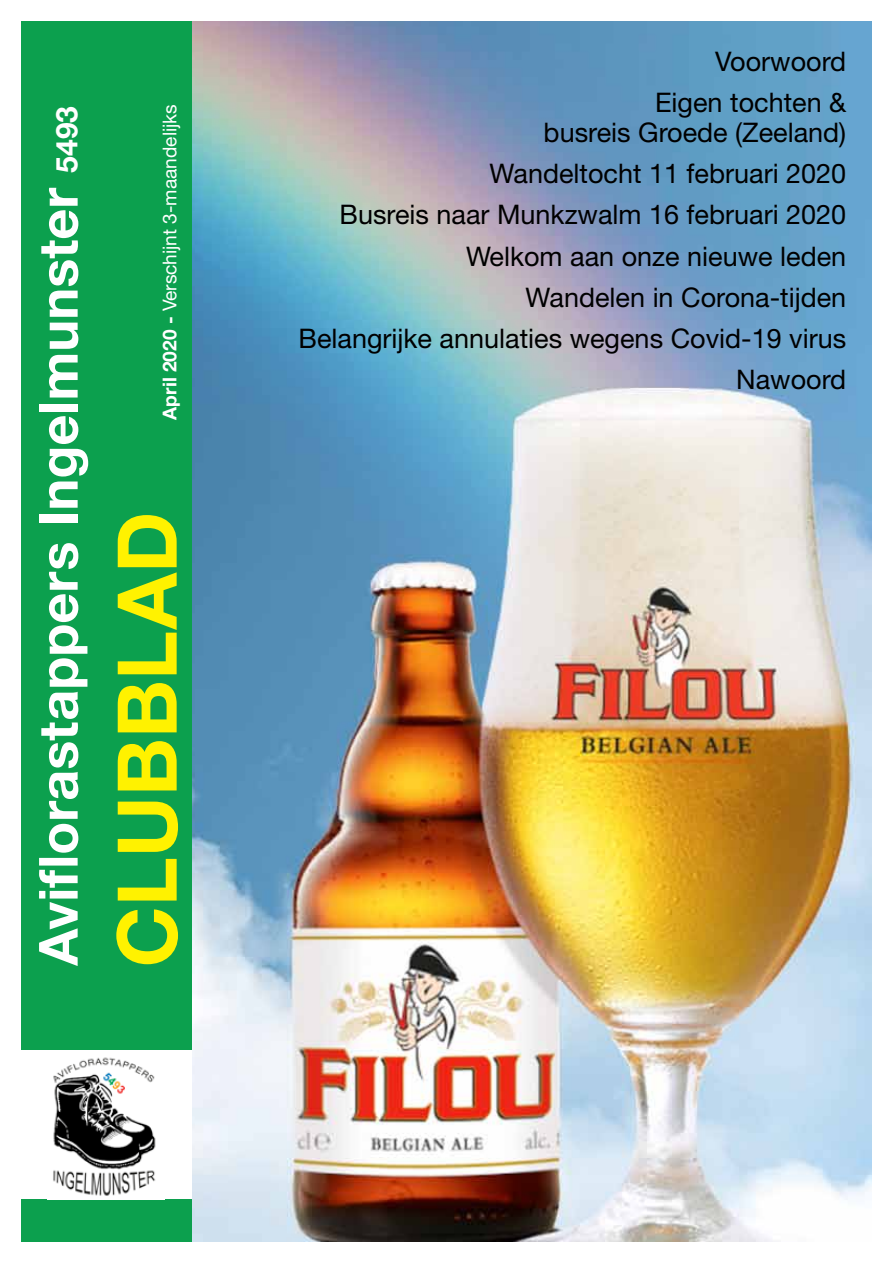
<style>
.page{position:relative;width:893px;height:1263px;background:#fff}
.page>*{position:absolute;margin:0;border:0;box-sizing:border-box;transform-origin:0 0}
.t1{font:700 82.5px "Helvetica Neue CE";color:#fff200}
.t2{font:700 54px "Helvetica Neue CE";color:#fff}
.t3{font:27px/41.1px "Helvetica Neue LT Std";color:#000;text-align:right}
.t4{font:19.2px "Helvetica Neue CE";color:#fff}
.s1{font-size:30px}
.s2{font-weight:700}
</style>
<div class="page">
<img style="left:191px;top:21px;width:681px;height:1221px">
<div style="left:21px;top:21px;width:170px;height:1221px;background:#0ca04e"></div>
<div style="left:21px;top:1050px;width:170px;height:149px;background:#fff"></div>
<img style="left:53px;top:1057px;width:103px;height:139px">
<h2 class="t2" style="left:25px;top:966px;width:861px;rotate:-90deg">Aviflorastappers Ingelmunster <span class="s1">5493</span></h2>
<p class="t4" style="left:158px;top:420px;width:317px;rotate:-90deg"><span class="s2">April 2020 -</span> Verschijnt 3-maandelijks</p>
<h1 class="t1" style="left:96px;top:967px;width:457px;rotate:-90deg">CLUBBLAD</h1>
<p class="t3" style="left:655px;top:40px;width:193px">Voorwoord<br>Eigen tochten &amp;</p>
<p class="t3" style="left:299px;top:111px;width:549px">busreis Groede (Zeeland)<br>Wandeltocht 11 februari 2020<br>Busreis naar Munkzwalm 16 februari 2020<br>Welkom aan onze nieuwe leden<br>Wandelen in Corona-tijden<br>Belangrijke annulaties wegens Covid-19 virus<br>Nawoord</p>
</div>
